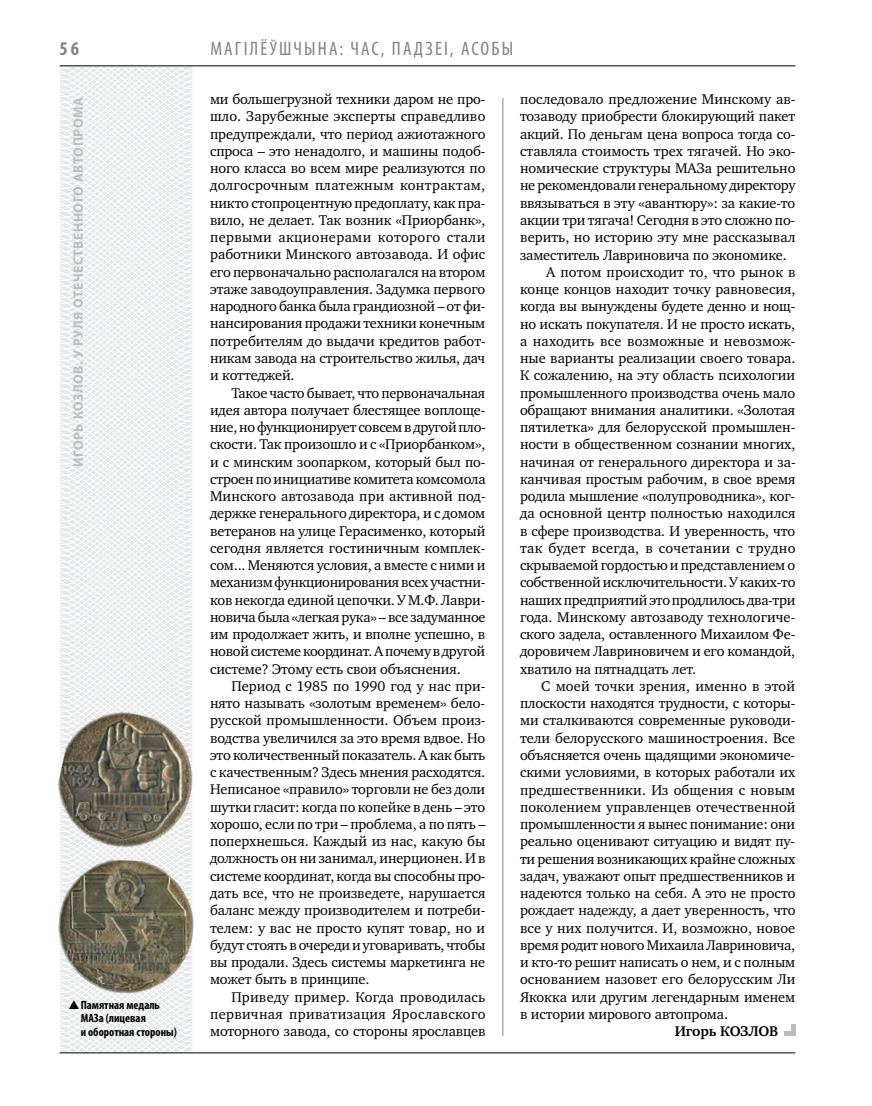
<style>
.page{position:relative;width:872px;height:1106px;background:#fff}
.page>*{position:absolute;margin:0;border:0;box-sizing:border-box;transform-origin:0 0}
.t1{font:condensed 19.5px "Myriad Pro";letter-spacing:.11em;color:#808285}
.t2{font:700 condensed 19.5px "Myriad Pro";color:#808285}
.t3{font:14.4px/17.2px "Charter C";letter-spacing:-.01em;color:#000;text-align:justify}
.t4{font:14.4px "Charter C";letter-spacing:.01em;color:#000}
.t5{font:14.4px "Charter C";letter-spacing:.02em;color:#000}
.t6{font:14.4px "Charter C";letter-spacing:.015em;color:#000}
.t7{font:700 14.4px "Charter C";letter-spacing:-.01em;color:#000}
.t8{font:700 13.5px "Myriad Pro";letter-spacing:.04em;color:#bcbdc0}
.t9{font:700 condensed 12px/13.5px "Myriad Pro";color:#000}
</style>
<div class="page">
<svg style="left:59px;top:65px;width:192px;height:989px"></svg>
<hr style="left:502px;top:98px;width:1px;height:938px;background:#808285">
<hr style="left:60px;top:1052px;width:735px;height:1px;background:#000">
<hr style="left:60px;top:65px;width:735px;height:1px;background:#000">
<img style="left:57px;top:701px;width:154px;height:164px">
<img style="left:57px;top:858px;width:143px;height:144px">
<hr style="left:791px;top:1024px;width:4px;height:12px;background:#bcbdc0">
<div style="left:783px;top:1031px;width:12px;height:5px;background:#bcbdc0"></div>
<svg style="left:69px;top:999px;width:23px;height:10px"></svg>
<h1 class="t2" style="left:60px;top:37px;width:21px">56</h1>
<p class="t8" style="left:69px;top:466px;width:371px;rotate:-90deg">Игорь КОЗЛОВ. У руля отечественного автопрома</p>
<p class="t9" style="left:81px;top:997px;width:98px">Памятная медаль<br>МАЗа (лицевая<br>и оборотная стороны)</p>
<h1 class="t1" style="left:210px;top:37px;width:302px">МАГІЛЁЎШЧЫНА: час, падзеі , асобы</h1>
<p class="t3" style="left:210px;top:91px;width:277px">ми большегрузной техники даром не про&shy;шло. Зарубежные эксперты справедливо предупреждали, что период ажиотажного спроса – это ненадолго, и машины подоб&shy;ного класса во всем мире реализуются по долгосрочным платежным контрактам, никто стопроцентную предоплату, как пра&shy;вило, не делает. Так возник «Приорбанк», первыми акционерами которого стали работники Минского автозавода. И офис его первоначально располагался на втором этаже заводоуправления. Задумка первого народного банка была грандиозной – от фи&shy;нансирования продажи техники конечным потребителям до выдачи кредитов работ&shy;никам завода на строительство жилья, дач и коттеджей.</p>
<p class="t3" style="left:210px;top:384px;width:277px;text-indent:21px">Такое часто бывает, что первоначальная идея автора получает блестящее воплоще&shy;ние, но функционирует совсем в другой пло&shy;скости. Так произошло и с «Приорбанком», и с минским зоопарком, который был по&shy;строен по инициативе комитета комсомола Минского автозавода при активной под&shy;держке генерального директора, и с домом ветеранов на улице Герасименко, который сегодня является гостиничным комплек&shy;сом... Меняются условия, а вместе с ними и механизм функционирования всех участни&shy;ков некогда единой цепочки. У М.Ф. Лаври&shy;новича была «легкая рука» – все задуманное им продолжает жить, и вполне успешно, в новой системе координат. А почему в другой системе? Этому есть свои объяснения.</p>
<p class="t3" style="left:210px;top:677px;width:277px;text-indent:21px">Период с 1985 по 1990 год у нас при&shy;нято называть «золотым временем» бело&shy;русской промышленности. Объем произ&shy;водства увеличился за это время вдвое. Но это количественный показатель. А как быть с качественным? Здесь мнения расходятся.<br>Неписаное «правило» торговли не без доли шутки гласит: когда по копейке в день – это хорошо, если по три – проблема, а по пять – поперхнешься. Каждый из нас, какую бы должность он ни занимал, инерционен. И в системе координат, когда вы способны про&shy;дать все, что не произведете, нарушается баланс между производителем и потреби&shy;телем: у вас не просто купят товар, но и будут стоять в очереди и уговаривать, чтобы вы продали. Здесь системы маркетинга не может быть в принципе.</p>
<p class="t3" style="left:210px;top:988px;width:277px;text-indent:21px">Приведу пример. Когда проводилась первичная приватизация Ярославского моторного завода, со стороны ярославцев</p>
<p class="t3" style="left:520px;top:91px;width:277px">последовало предложение Минскому ав-</p>
<p class="t3" style="left:520px;top:108px;width:277px">тозаводу приобрести блокирующий пакет</p>
<p class="t3" style="left:520px;top:125px;width:277px">акций. По деньгам цена вопроса тогда со-</p>
<p class="t3" style="left:520px;top:143px;width:277px">ставляла стоимость трех тягачей. Но эко-</p>
<p class="t3" style="left:520px;top:160px;width:277px">номические структуры МАЗа решительно</p>
<p class="t3" style="left:520px;top:177px;width:277px">не рекомендовали генеральному директору</p>
<p class="t3" style="left:520px;top:194px;width:277px">ввязываться в эту «авантюру»: за какие-то</p>
<p class="t3" style="left:520px;top:212px;width:277px">акции три тягача! Сегодня в это сложно по-</p>
<p class="t3" style="left:520px;top:229px;width:277px">верить, но историю эту мне рассказывал</p>
<p class="t3" style="left:520px;top:246px;width:268px">заместитель Лавриновича по экономике.</p>
<p class="t3" style="left:546px;top:263px;width:251px">А потом происходит то, что рынок в</p>
<p class="t3" style="left:520px;top:281px;width:277px">конце концов находит точку равновесия,</p>
<p class="t3" style="left:520px;top:298px;width:277px">когда вы вынуждены будете денно и нощ-</p>
<p class="t3" style="left:520px;top:315px;width:277px">но искать покупателя. И не просто искать,</p>
<p class="t6" style="left:520px;top:333px;width:277px">а находить все возможные и невозмож-</p>
<p class="t3" style="left:520px;top:350px;width:277px">ные варианты реализации своего товара.</p>
<p class="t3" style="left:520px;top:367px;width:277px">К сожалению, на эту область психологии</p>
<p class="t3" style="left:520px;top:384px;width:277px">промышленного производства очень мало</p>
<p class="t3" style="left:520px;top:401px;width:277px">обращают внимания аналитики. «Золотая</p>
<p class="t3" style="left:520px;top:419px;width:277px">пятилетка» для белорусской промышлен-</p>
<p class="t3" style="left:520px;top:436px;width:277px">ности в общественном сознании многих,</p>
<p class="t3" style="left:520px;top:453px;width:277px">начиная от генерального директора и за-</p>
<p class="t3" style="left:520px;top:470px;width:277px">канчивая простым рабочим, в свое время</p>
<p class="t3" style="left:520px;top:488px;width:277px">родила мышление «полупроводника», ког-</p>
<p class="t3" style="left:520px;top:505px;width:277px">да основной центр полностью находился</p>
<p class="t3" style="left:520px;top:522px;width:277px">в сфере производства. И уверенность, что</p>
<p class="t5" style="left:520px;top:540px;width:277px">так будет всегда, в сочетании с трудно</p>
<p class="t3" style="left:520px;top:557px;width:277px">скрываемой гордостью и представлением о</p>
<p class="t3" style="left:520px;top:574px;width:277px">собственной исключительности. У каких-то</p>
<p class="t3" style="left:520px;top:591px;width:277px">наших предприятий это продлилось два-три</p>
<p class="t3" style="left:520px;top:608px;width:277px">года. Минскому автозаводу технологиче-</p>
<p class="t3" style="left:520px;top:626px;width:277px">ского задела, оставленного Михаилом Фе-</p>
<p class="t3" style="left:520px;top:643px;width:277px">доровичем Лавриновичем и его командой,</p>
<p class="t3" style="left:520px;top:660px;width:178px">хватило на пятнадцать лет.</p>
<p class="t4" style="left:541px;top:678px;width:255px">С моей точки зрения, именно в этой</p>
<p class="t3" style="left:520px;top:695px;width:277px">плоскости находятся трудности, с которы-</p>
<p class="t3" style="left:520px;top:712px;width:277px">ми сталкиваются современные руководи-</p>
<p class="t3" style="left:520px;top:729px;width:277px">тели белорусского машиностроения. Все</p>
<p class="t3" style="left:520px;top:746px;width:277px">объясняется очень щадящими экономиче-</p>
<p class="t3" style="left:520px;top:764px;width:277px">скими условиями, в которых работали их</p>
<p class="t4" style="left:520px;top:781px;width:277px">предшественники. Из общения с новым</p>
<p class="t3" style="left:520px;top:798px;width:277px">поколением управленцев отечественной</p>
<p class="t3" style="left:520px;top:815px;width:277px">промышленности я вынес понимание: они</p>
<p class="t3" style="left:520px;top:833px;width:277px">реально оценивают ситуацию и видят пу-</p>
<p class="t3" style="left:520px;top:850px;width:277px">ти решения возникающих крайне сложных</p>
<p class="t3" style="left:520px;top:867px;width:277px">задач, уважают опыт предшественников и</p>
<p class="t3" style="left:520px;top:884px;width:277px">надеются только на себя. А это не просто</p>
<p class="t3" style="left:520px;top:902px;width:277px">рождает надежду, а дает уверенность, что</p>
<p class="t3" style="left:520px;top:919px;width:277px">все у них получится. И, возможно, новое</p>
<p class="t3" style="left:520px;top:936px;width:277px">время родит нового Михаила Лавриновича,</p>
<p class="t3" style="left:520px;top:953px;width:277px">и кто-то решит написать о нем, и с полным</p>
<p class="t3" style="left:520px;top:971px;width:277px">основанием назовет его белорусским Ли</p>
<p class="t3" style="left:520px;top:988px;width:277px">Якокка или другим легендарным именем</p>
<p class="t3" style="left:520px;top:1005px;width:209px">в истории мирового автопрома.</p>
<p class="t7" style="left:674px;top:1023px;width:105px">Игорь КОЗЛОВ</p>
</div>
